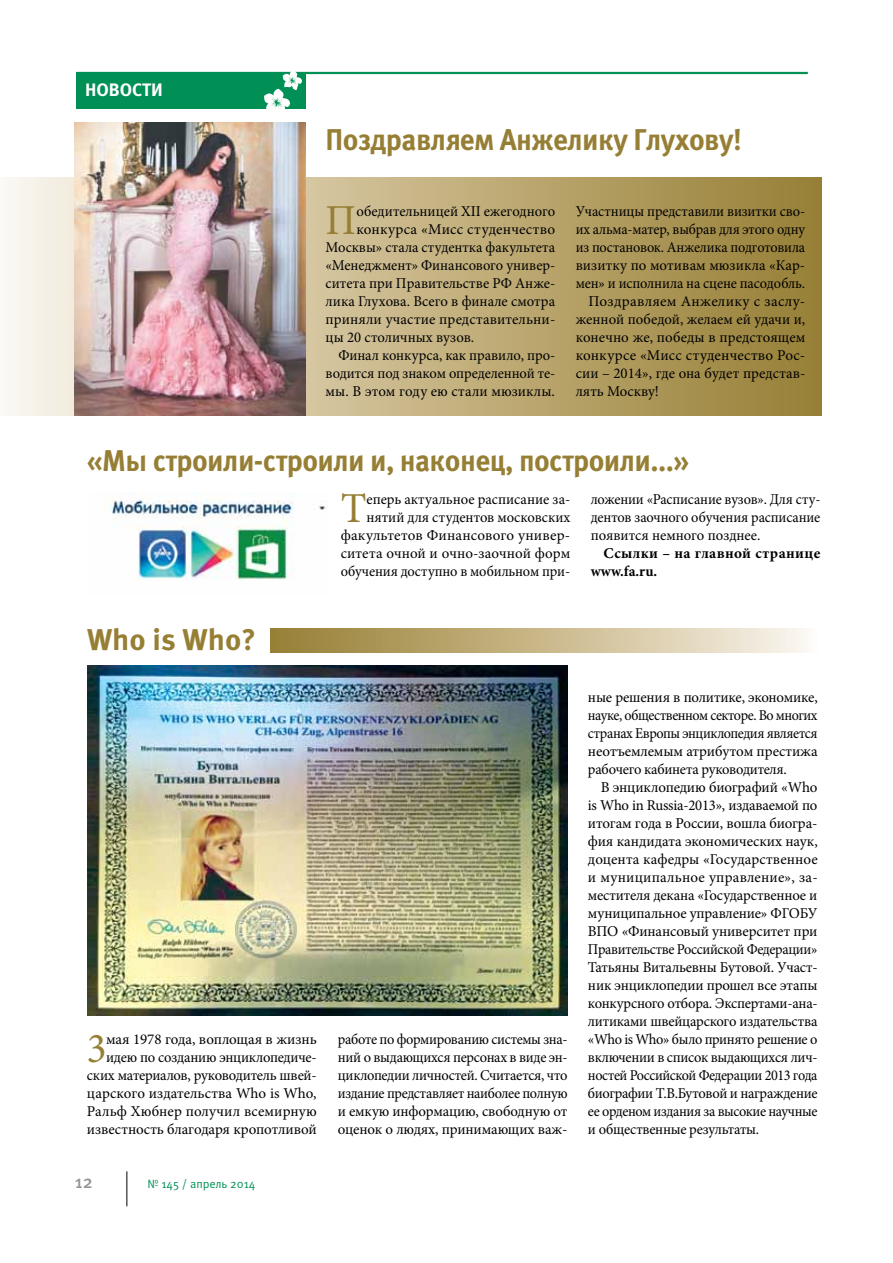
<style>
.page{position:relative;width:893px;height:1263px;background:#fff}
.page>*{position:absolute;margin:0;border:0;box-sizing:border-box;transform-origin:0 0}
.t1{font:42.75px "Minion Pro";color:#967f35}
.t2{font:700 30px "Meta Pro";letter-spacing:-.02em;color:#967f35;scale:.96 1}
.t3{font:700 30px "Meta Pro";letter-spacing:-.02em;color:#967f35}
.t4{font:700 18px "Meta Pro";color:#fff}
.t5{font:500 18px "Meta Pro";color:#939598}
.t6{font:15px/18px "Minion Pro";letter-spacing:-.005em;color:#000;text-align:right}
.t7{font:15px/18px "Minion Pro";letter-spacing:-.005em;color:#000;text-align:justify;scale:.96 1}
.t8{font:15px/18px "Minion Pro";letter-spacing:-.005em;color:#000;text-align:justify;scale:.95 1}
.t9{font:15px "Minion Pro";letter-spacing:.015em;color:#000}
.t10{font:700 15px/18px "Minion Pro";letter-spacing:.02em;color:#000}
.t11{font:15px "Minion Pro";letter-spacing:.02em;color:#000}
.t12{font:12px "Meta Pro";color:#009055}
</style>
<div class="page">
<hr style="left:127px;top:1171px;width:1px;height:35px;background:#000">
<hr style="left:77px;top:72px;width:731px;height:1px;background:#009055">
<hr style="left:77px;top:73px;width:731px;height:1px;background:#009055">
<div style="left:77px;top:73px;width:229px;height:36px;background:#009055"></div>
<svg style="left:264px;top:71px;width:38px;height:38px"></svg>
<svg style="left:7px;top:177px;width:814px;height:238px;background:#bdab78"></svg>
<img style="left:87px;top:665px;width:480px;height:350px">
<img style="left:74px;top:122px;width:231px;height:293px">
<img style="left:104px;top:493px;width:222px;height:87px">
<div style="left:270px;top:628px;width:550px;height:24px;background:linear-gradient(to right,#967c2f,#fdf7ef)"></div>
<p class="t4" style="left:85px;top:78px;width:79px">НОВОСТИ</p>
<h2 class="t2" style="left:326px;top:121px;width:435px">Поздравляем Анжелику Глухову!</h2>
<h1 class="t1" style="left:326px;top:192px;width:32px">П</h1>
<p class="t6" style="left:356px;top:202px;width:200px">обедительницей XII ежегодного</p>
<p class="t9" style="left:356px;top:219px;width:200px">конкурса «Мисс студенчество</p>
<p class="t6" style="left:326px;top:238px;width:231px">Москвы» стала студентка факультета</p>
<p class="t6" style="left:326px;top:256px;width:231px">«Менеджмент» Финансового универ-</p>
<p class="t6" style="left:326px;top:274px;width:231px">ситета при Правительстве РФ Анже-</p>
<p class="t6" style="left:326px;top:292px;width:231px">лика Глухова. Всего в финале смотра</p>
<p class="t6" style="left:326px;top:310px;width:231px">приняли участие представительни-</p>
<p class="t6" style="left:326px;top:328px;width:150px">цы 20 столичных вузов.</p>
<p class="t6" style="left:338px;top:346px;width:218px">Финал конкурса, как правило, про-</p>
<p class="t6" style="left:326px;top:364px;width:231px">водится под знаком определенной те-</p>
<p class="t6" style="left:326px;top:382px;width:231px">мы. В этом году ею стали мюзиклы.</p>
<p class="t7" style="left:576px;top:202px;width:241px">Участницы представили визитки сво-</p>
<p class="t8" style="left:576px;top:220px;width:243px">их альма-матер, выбрав для этого одну</p>
<p class="t8" style="left:576px;top:238px;width:243px">из постановок. Анжелика подготовила</p>
<p class="t6" style="left:576px;top:256px;width:231px">визитку по мотивам мюзикла «Кар-</p>
<p class="t7" style="left:576px;top:274px;width:240px">мен» и исполнила на сцене пасодобль.</p>
<p class="t11" style="left:588px;top:291px;width:218px">Поздравляем Анжелику с заслу-</p>
<p class="t6" style="left:576px;top:310px;width:231px">женной победой, желаем ей удачи и,</p>
<p class="t6" style="left:576px;top:328px;width:231px">конечно же, победы в предстоящем</p>
<p class="t9" style="left:576px;top:345px;width:231px">конкурсе «Мисс студенчество Рос-</p>
<p class="t6" style="left:576px;top:364px;width:231px">сии – 2014», где она будет представ-</p>
<p class="t6" style="left:576px;top:382px;width:85px">лять Москву!</p>
<h2 class="t2" style="left:87px;top:442px;width:629px">«Мы строили-строили и, наконец, построили...»</h2>
<h2 class="t3" style="left:87px;top:620px;width:170px">Who is Who?</h2>
<h1 class="t1" style="left:341px;top:480px;width:27px">Т</h1>
<p class="t6" style="left:341px;top:490px;width:231px">еперь актуальное расписание за&shy;нятий для студентов московских факультетов Финансового универ&shy;ситета очной и очно-заочной форм обучения доступно в мобильном при-</p>
<p class="t8" style="left:591px;top:490px;width:243px">ложении «Расписание вузов». Для сту&shy;дентов заочного обучения расписание появится немного позднее.</p>
<p class="t10" style="left:591px;top:544px;width:231px;text-indent:13px">Ссылки – на главной странице www.fa.ru.</p>
<p class="t6" style="left:87px;top:1030px;width:231px">мая 1978 года, воплощая в жизнь идею по созданию энциклопедиче&shy;ских материалов, руководитель швей&shy;царского издательства Who is Who, Ральф Хюбнер получил всемирную известность благодаря кропотливой</p>
<p class="t7" style="left:338px;top:1030px;width:241px">работе по формированию системы зна&shy;ний о выдающихся персонах в виде эн&shy;циклопедии личностей. Считается, что издание представляет наиболее полную и емкую информацию, свободную от оценок о людях, принимающих важ-</p>
<h1 class="t1" style="left:87px;top:1020px;width:21px">3</h1>
<p class="t5" style="left:75px;top:1170px;width:20px">12</p>
<p class="t12" style="left:148px;top:1176px;width:109px">№ 145 / апрель 2014</p>
<p class="t6" style="left:588px;top:688px;width:231px;text-align:justify">ные решения в политике, экономике, науке, общественном секторе. Во многих странах Европы энциклопедия является неотъемлемым атрибутом престижа рабочего кабинета руководителя.</p>
<p class="t6" style="left:588px;top:778px;width:231px;text-align:justify;text-indent:13px">В энциклопедию биографий «Who is Who in Russia-2013», издаваемой по итогам года в России, вошла биогра&shy;фия кандидата экономических наук, доцента кафедры «Государственное и муниципальное управление», за&shy;местителя декана «Государственное и муниципальное управление» ФГОБУ ВПО «Финансовый университет при Правительстве Российской Федерации» Татьяны Витальевны Бутовой. Участ&shy;ник энциклопедии прошел все этапы конкурсного отбора. Экспертами-ана&shy;литиками швейцарского издательства «Who is Who» было принято решение о включении в список выдающихся лич&shy;ностей Российской Федерации 2013 года биографии Т.В.Бутовой и награждение ее орденом издания за высокие научные и общественные результаты.</p>
</div>
